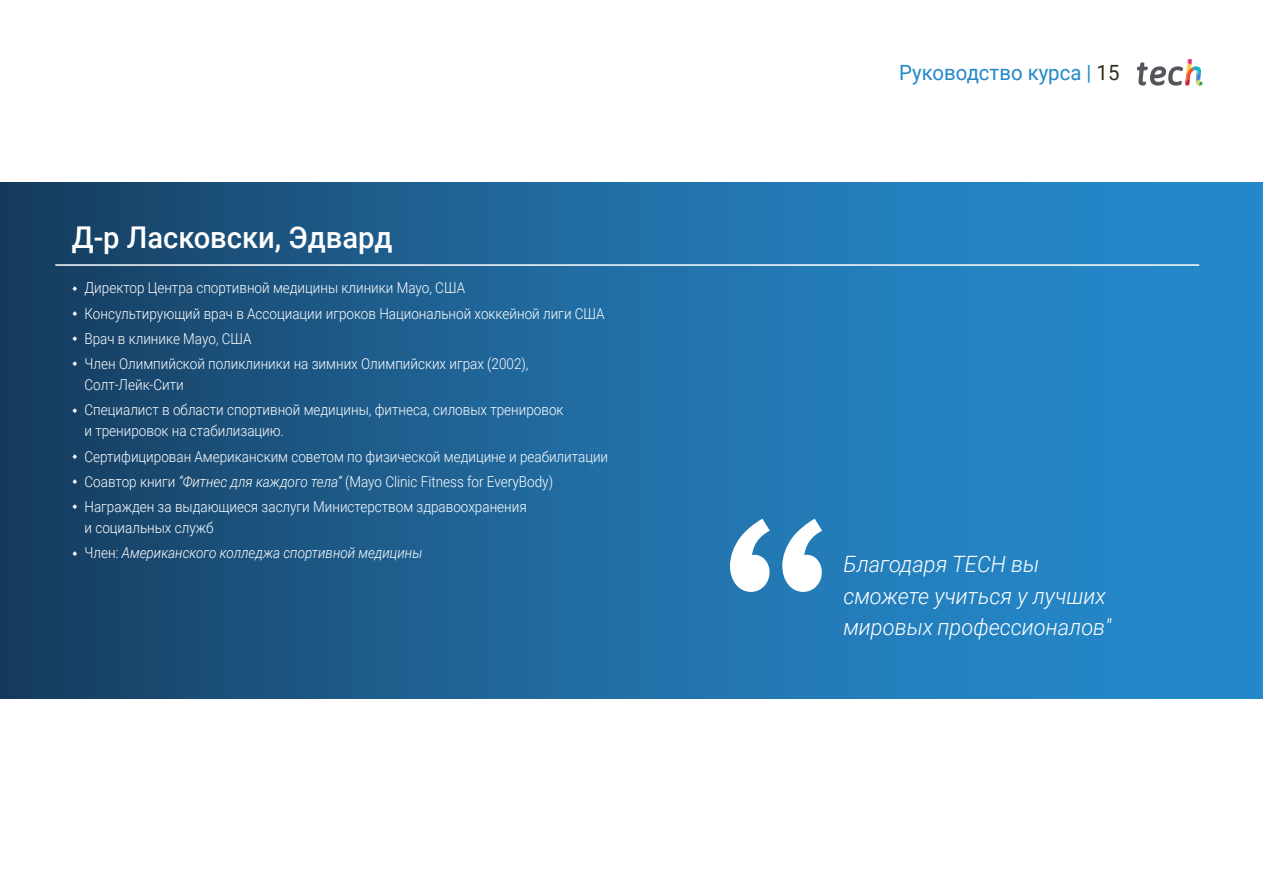
<style>
.page{position:relative;width:1263px;height:893px;background:#fff}
.page>*{position:absolute;margin:0;border:0;box-sizing:border-box;transform-origin:0 0}
.t1{font:500 30px "Roboto";color:#fff}
.t2{font:italic 300 22.5px/31.5px "Roboto";color:#fff}
.t3{font:21px "Roboto";color:#2488c9}
.t4{font:300 15px/25.2px "Roboto";color:#fff;scale:.9 1}
.t5{font:italic 300 15px/25.2px "Roboto";color:#fff;scale:.9 1}
.s1{font-style:italic}
.s2{font-style:normal}
.s3{color:#312e20}
</style>
<div class="page">
<svg style="left:1137px;top:59px;width:65px;height:27px"></svg>
<div style="left:0;top:182px;width:1263px;height:516px;background:linear-gradient(to right,#184267,#2793d9)"></div>
<svg style="left:730px;top:519px;width:92px;height:73px"></svg>
<hr style="left:55px;top:264px;width:1144px;height:2px;background:#fff">
<svg style="left:73px;top:286px;width:4px;height:5px"></svg>
<svg style="left:73px;top:311px;width:4px;height:5px"></svg>
<svg style="left:73px;top:336px;width:4px;height:5px"></svg>
<svg style="left:73px;top:361px;width:4px;height:5px"></svg>
<svg style="left:73px;top:408px;width:4px;height:5px"></svg>
<svg style="left:73px;top:454px;width:4px;height:5px"></svg>
<svg style="left:73px;top:479px;width:4px;height:5px"></svg>
<svg style="left:73px;top:504px;width:4px;height:5px"></svg>
<svg style="left:73px;top:551px;width:4px;height:5px"></svg>
<h1 class="t1" style="left:72px;top:216px;width:322px">Д-р Ласковски, Эдвард</h1>
<p class="t4" style="left:85px;top:275px;width:579px">Директор Центра спортивной медицины клиники Mayo, США<br>Консультирующий врач в Ассоциации игроков Национальной хоккейной лиги США Врач в клинике Mayo, США<br>Член Олимпийской поликлиники на зимних Олимпийских играх (2002),</p>
<p class="t4" style="left:85px;top:372px;width:534px">Солт-Лейк-Сити<br>Специалист в области спортивной медицины, фитнеса, силовых тренировок</p>
<p class="t4" style="left:85px;top:418px;width:583px">и тренировок на стабилизацию.<br>Сертифицирован Американским советом по физической медицине и реабилитации Соавтор книги <span class="s1">“Фитнес для каждого тела”</span> (Mayo Clinic Fitness for EveryBody)<br>Награжден за выдающиеся заслуги Министерством здравоохранения</p>
<p class="t5" style="left:85px;top:515px;width:377px"><span class="s2">и социальных служб<br>Член:</span> Американского колледжа спортивной медицины</p>
<h3 class="t3" style="left:899px;top:57px;width:222px">Руководство курса | <span class="s3">15</span></h3>
<h2 class="t2" style="left:843px;top:548px;width:269px">Благодаря TECH вы сможете учиться у лучших мировых профессионалов"</h2>
</div>
